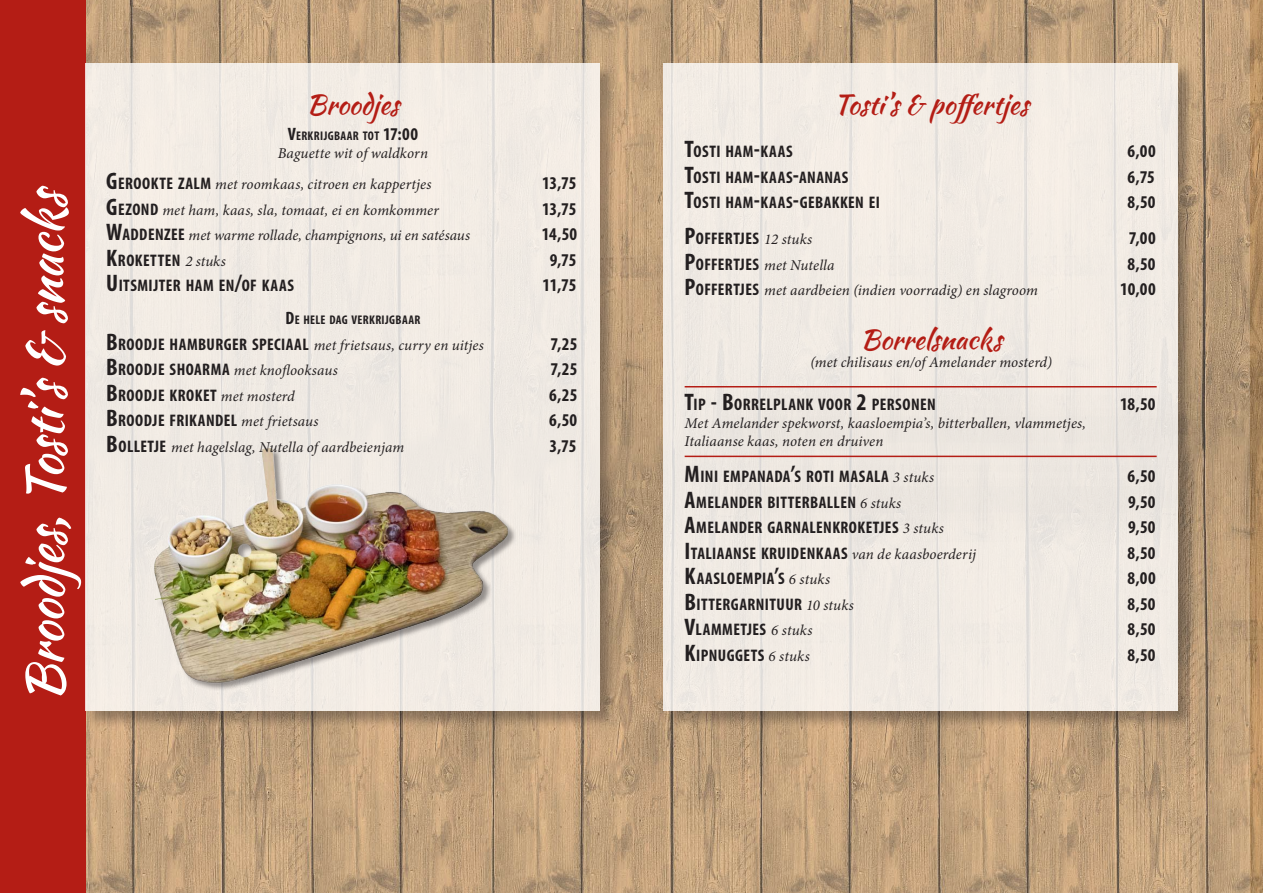
<style>
.page{position:relative;width:1263px;height:893px;background:#fff}
.page>*{position:absolute;margin:0;border:0;box-sizing:border-box;transform-origin:0 0}
.t1{font:51px "Kaushan Script";color:#fff}
.t2{font:27px "Kaushan Script";color:#b41d15}
.t3{font:700 condensed 18px "Myriad Pro";letter-spacing:.01em;color:#231f20}
.t4{font:700 condensed 16.8px "Myriad Pro";letter-spacing:.025em;color:#231f20}
.t5{font:italic 15px/18px "Minion Pro";letter-spacing:.005em;color:#231f20}
.t6{font:700 condensed 12.6px "Myriad Pro";letter-spacing:.03em;color:#231f20}
.s1{font-size:18px}
.s2{font-family:"Myriad Pro";font-weight:700;font-style:normal;font-stretch:condensed;font-size:24px}
.s3{font-family:"Myriad Pro";font-weight:700;font-style:normal;font-stretch:condensed;font-size:16.8px}
.s4{font-size:24px}
.s5{font-family:"Minion Pro";font-weight:400;font-style:italic;font-stretch:normal;font-size:15px}
</style>
<div class="page">
<img style="left:85px;top:0;width:1178px;height:893px">
<div style="left:0;top:0;width:85px;height:893px;background:#b41d15"></div>
<div style="left:85px;top:63px;width:532px;height:666px;background:#231f20;opacity:.45"></div>
<div style="left:85px;top:64px;width:515px;height:647px;background:#f1ebe4"></div>
<div style="left:663px;top:63px;width:532px;height:666px;background:#231f20;opacity:.45"></div>
<div style="left:663px;top:64px;width:515px;height:647px;background:#f1ebe4"></div>
<div style="left:695px;top:382px;width:536px;height:95px;background:#231f20;opacity:.75"></div>
<hr style="left:685px;top:386px;width:472px;height:1px;background:#b41d15">
<div style="left:695px;top:452px;width:536px;height:94px;background:#231f20;opacity:.75"></div>
<hr style="left:685px;top:456px;width:472px;height:1px;background:#b41d15">
<img style="left:131px;top:438px;width:408px;height:273px">
<h1 class="t1" style="left:7px;top:702px;width:518px;rotate:-90deg">Broodjes, Tosti’s &amp; snacks</h1>
<h2 class="t2" style="left:307px;top:85px;width:94px">Broodjes</h2>
<p class="t6" style="left:288px;top:129px;width:132px"><span class="s1">V</span>ERKRIJGBAAR TOT <span class="s1">17:00</span></p>
<p class="t5" style="left:106px;top:137px;width:327px;line-height:31.5px;text-align:right">Baguette wit of waldkorn<br><span class="s2">G</span><span class="s3">EROOKTE ZALM</span> met roomkaas, citroen en kappertjes</p>
<p class="t3" style="left:542px;top:173px;width:36px">13,75</p>
<p class="t5" style="left:106px;top:201px;width:334px"><span class="s2">G</span><span class="s3">EZOND</span> met ham, kaas, sla, tomaat, ei en komkommer</p>
<p class="t3" style="left:542px;top:199px;width:36px">13,75</p>
<p class="t5" style="left:106px;top:226px;width:365px"><span class="s2">W</span><span class="s3">ADDENZEE</span> met warme rollade, champignons, ui en satésaus</p>
<p class="t3" style="left:542px;top:224px;width:37px">14,50</p>
<p class="t4" style="left:106px;top:251px;width:121px"><span class="s4">K</span>ROKETTEN <span class="s5">2 stuks</span></p>
<p class="t3" style="left:550px;top:250px;width:28px">9,75</p>
<p class="t4" style="left:106px;top:276px;width:189px"><span class="s4">U</span>ITSMIJTER HAM EN<span class="s4">/</span>OF KAAS</p>
<p class="t3" style="left:543px;top:275px;width:35px">11,75</p>
<p class="t6" style="left:285px;top:313px;width:136px"><span class="s1">D</span>E HELE DAG VERKRIJGBAAR</p>
<p class="t5" style="left:106px;top:336px;width:379px"><span class="s2">B</span><span class="s3">ROODJE HAMBURGER SPECIAAL</span> met frietsaus, curry en uitjes</p>
<p class="t3" style="left:551px;top:334px;width:28px">7,25</p>
<p class="t5" style="left:106px;top:361px;width:233px"><span class="s2">B</span><span class="s3">ROODJE SHOARMA</span> met knoflooksaus</p>
<p class="t3" style="left:551px;top:359px;width:28px">7,25</p>
<p class="t4" style="left:106px;top:386px;width:190px"><span class="s4">B</span>ROODJE KROKET <span class="s5">met mosterd</span></p>
<p class="t3" style="left:549px;top:385px;width:30px">6,25</p>
<p class="t4" style="left:106px;top:411px;width:214px"><span class="s4">B</span>ROODJE FRIKANDEL <span class="s5">met frietsaus</span></p>
<p class="t3" style="left:549px;top:410px;width:30px">6,50</p>
<p class="t5" style="left:106px;top:438px;width:299px"><span class="s2">B</span><span class="s3">OLL ETJE</span> met hagelslag, Nutella of aardbeienjam</p>
<p class="t3" style="left:549px;top:436px;width:28px">3,75</p>
<h2 class="t2" style="left:834px;top:85px;width:196px">Tosti’s &amp; poffertjes</h2>
<p class="t4" style="left:685px;top:142px;width:110px"><span class="s4">T</span>OSTI HAM<span class="s4">-</span>KAAS</p>
<p class="t3" style="left:1127px;top:141px;width:30px">6,00</p>
<p class="t4" style="left:685px;top:168px;width:165px"><span class="s4">T</span>OSTI HAM<span class="s4">-</span>KAAS<span class="s4">-</span>ANANAS</p>
<p class="t3" style="left:1127px;top:167px;width:29px">6,75</p>
<p class="t4" style="left:685px;top:193px;width:197px"><span class="s4">T</span>OSTI HAM<span class="s4">-</span>KAAS<span class="s4">-</span>GEBAKKEN EI</p>
<p class="t3" style="left:1127px;top:192px;width:30px">8,50</p>
<p class="t4" style="left:685px;top:229px;width:129px"><span class="s4">P</span>OFFERTJES <span class="s5">12 stuks</span></p>
<p class="t3" style="left:1129px;top:228px;width:28px">7,00</p>
<p class="t5" style="left:685px;top:256px;width:151px"><span class="s2">P</span><span class="s3">OFFERTJES</span> met Nutella</p>
<p class="t3" style="left:1127px;top:254px;width:30px">8,50</p>
<p class="t5" style="left:685px;top:281px;width:355px"><span class="s2">P</span><span class="s3">OFFERTJES</span> met aardbeien (indien voorradig) en slagroom</p>
<p class="t3" style="left:1120px;top:279px;width:37px">10,00</p>
<h2 class="t2" style="left:860px;top:319px;width:143px">Borrelsnacks</h2>
<p class="t5" style="left:810px;top:353px;width:243px">(met chilisaus en/of Amelander mosterd)</p>
<p class="t4" style="left:685px;top:395px;width:253px"><span class="s4">T</span>IP <span class="s4">- B</span>ORRELPLANK VOOR <span class="s4">2</span> PERSONEN</p>
<p class="t3" style="left:1120px;top:394px;width:37px">18,50</p>
<p class="t5" style="left:685px;top:414px;width:403px">Met Amelander spekworst, kaasloempia’s, bitterballen, vlammetjes,<br>Italiaanse kaas, noten en druiven</p>
<p class="t4" style="left:685px;top:467px;width:251px"><span class="s4">M</span>INI EMPANADA<span class="s4">’</span>S ROTI MASALA <span class="s5">3 stuks</span></p>
<p class="t3" style="left:1127px;top:466px;width:30px">6,50</p>
<p class="t4" style="left:685px;top:493px;width:218px"><span class="s4">A</span>MELANDER BITTERBALLEN <span class="s5">6 stuks</span></p>
<p class="t3" style="left:1128px;top:492px;width:29px">9,50</p>
<p class="t4" style="left:685px;top:518px;width:261px"><span class="s4">A</span>MELANDER GARNALENKROKETJES <span class="s5">3 stuks</span></p>
<p class="t3" style="left:1128px;top:517px;width:29px">9,50</p>
<p class="t4" style="left:685px;top:544px;width:293px"><span class="s4">I</span> TALIAANSE KRUIDENKAAS <span class="s5">van de kaasboerderij</span></p>
<p class="t3" style="left:1127px;top:543px;width:30px">8,50</p>
<p class="t4" style="left:685px;top:569px;width:147px"><span class="s4">K</span>AASLOEMPIA<span class="s4">’</span>S <span class="s5">6 stuks</span></p>
<p class="t3" style="left:1127px;top:568px;width:30px">8,00</p>
<p class="t4" style="left:685px;top:595px;width:171px"><span class="s4">B</span>ITTERGARNITUUR <span class="s5">10 stuks</span></p>
<p class="t3" style="left:1127px;top:594px;width:30px">8,50</p>
<p class="t4" style="left:685px;top:620px;width:129px"><span class="s4">V</span>LAMMETJES <span class="s5">6 stuks</span></p>
<p class="t3" style="left:1127px;top:619px;width:30px">8,50</p>
<p class="t4" style="left:685px;top:646px;width:127px"><span class="s4">K</span>IPNUGGETS <span class="s5">6 stuks</span></p>
<p class="t3" style="left:1127px;top:645px;width:30px">8,50</p>
</div>
